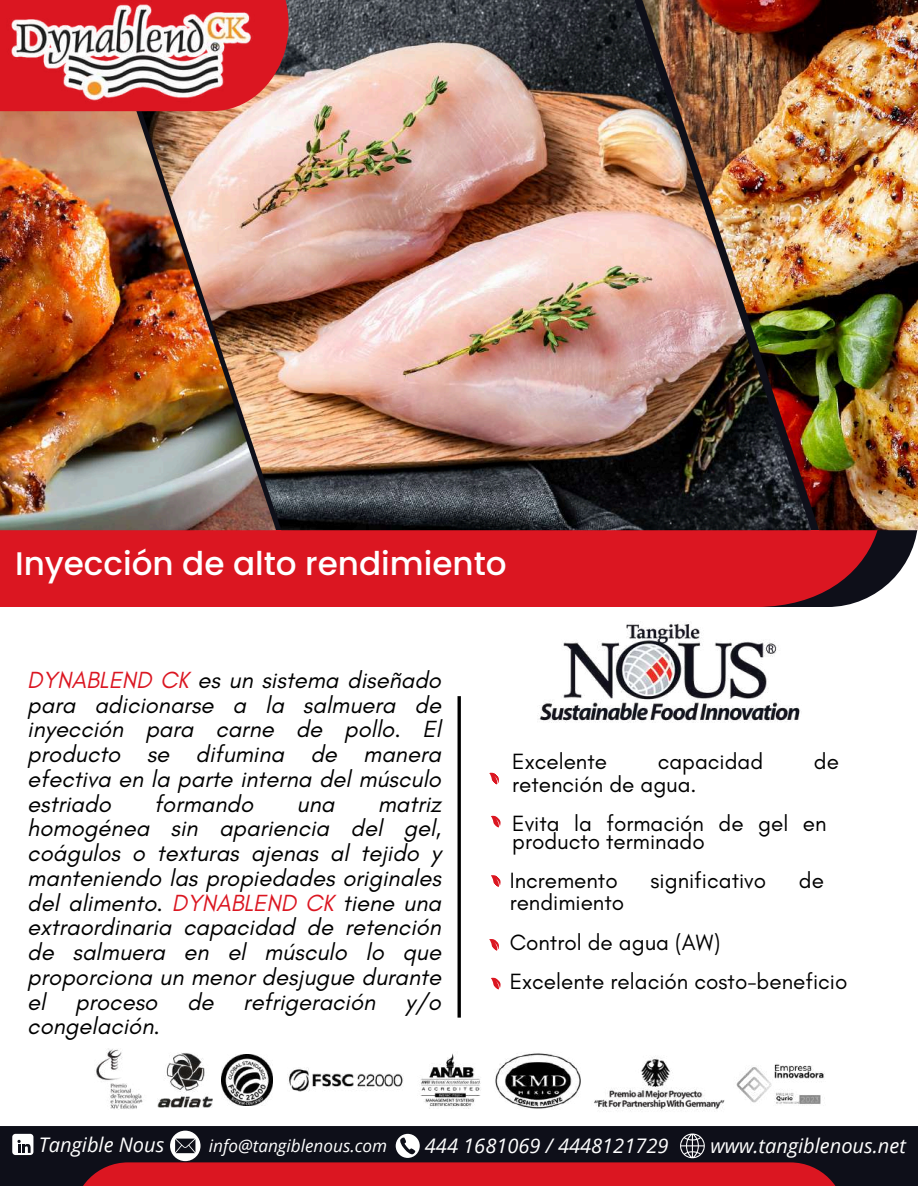
<style>
.page{position:relative;width:918px;height:1186px;background:#fff}
.page>*{position:absolute;margin:0;border:0;box-sizing:border-box;transform-origin:0 0}
.t1{font:500 32.7px "Poppins";color:#fff}
.t2{font:italic 23.85px/24.8px "Glacial Indifference";color:#000;text-align:justify}
.t3{font:22.5px/39.3px "Glacial Indifference";color:#000}
.t4{font:italic 20.1px "Open Sans";color:#fff}
.t5{font:italic 17.25px "Open Sans";color:#fff}
.s1{color:#db1621}
</style>
<div class="page">
<div style="left:0;top:530px;width:882px;height:77px;background:#db1621"></div>
<img style="left:275px;top:0;width:367px;height:530px">
<img style="left:0;top:111px;width:275px;height:419px">
<img style="left:642px;top:0;width:276px;height:530px">
<svg style="left:0;top:0;width:289px;height:111px;background:#d34a4d"></svg>
<img style="left:1px;top:1px;width:261px;height:110px">
<div style="left:0;top:1126px;width:918px;height:60px;background:#0e0f19"></div>
<div style="left:73px;top:1162px;width:772px;height:24px;background:#db1621"></div>
<img style="left:96px;top:1048px;width:47px;height:61px">
<img style="left:158px;top:1053px;width:55px;height:55px">
<img style="left:594px;top:1057px;width:131px;height:54px">
<img style="left:420px;top:1053px;width:61px;height:55px">
<img style="left:289px;top:1068px;width:114px;height:24px">
<img style="left:222px;top:1054px;width:51px;height:51px">
<img style="left:736px;top:1064px;width:89px;height:40px">
<img style="left:495px;top:1053px;width:86px;height:56px">
<div style="left:12px;top:1134px;width:21px;height:21px;background:#fff;border-radius:3px"></div>
<svg style="left:17px;top:1140px;width:14px;height:13px"></svg>
<svg style="left:396px;top:1134px;width:24px;height:24px"></svg>
<svg style="left:680px;top:1133px;width:25px;height:25px"></svg>
<svg style="left:170px;top:1130px;width:31px;height:31px"></svg>
<img style="left:538px;top:623px;width:263px;height:100px">
<hr style="left:458px;top:696px;width:3px;height:321px;background:#000">
<svg style="left:489px;top:772px;width:10px;height:13px"></svg>
<svg style="left:491px;top:815px;width:10px;height:13px"></svg>
<svg style="left:491px;top:875px;width:10px;height:12px"></svg>
<svg style="left:489px;top:939px;width:10px;height:12px"></svg>
<svg style="left:491px;top:977px;width:10px;height:13px"></svg>
<h1 class="t1" style="left:15px;top:541px;width:493px">Inyección de alto rendimiento</h1>
<p class="t2" style="left:27px;top:667px;width:415px"><span class="s1">DYNABLEND CK</span> es un sistema diseñado para adicionarse a la salmuera de inyección para carne de pollo. El producto se difumina de manera efectiva en la parte interna del músculo estriado</p>
<p class="t2" style="left:154px;top:791px;width:101px">formando</p>
<p class="t2" style="left:297px;top:791px;width:39px">una</p>
<p class="t2" style="left:27px;top:791px;width:415px;text-indent:350px">matriz homogénea sin apariencia del gel, coágulos o texturas ajenas al tejido y manteniendo las propiedades originales del alimento. <span class="s1">DYNABLEND CK</span> tiene una extraordinaria capacidad de retención de salmuera en el músculo lo que proporciona un menor desjugue durante el proceso de refrigeración y/o congelación.</p>
<p class="t3" style="left:512px;top:742px;width:96px">Excelente</p>
<p class="t3" style="left:658px;top:742px;width:107px">capacidad</p>
<p class="t3" style="left:814px;top:742px;width:27px">de</p>
<p class="t3" style="left:512px;top:764px;width:316px;line-height:38.8px">retención de agua.<br>Evita la formación de gel en</p>
<p class="t3" style="left:510px;top:821px;width:197px">producto terminado<br>Incremento</p>
<p class="t3" style="left:651px;top:860px;width:117px">significativo</p>
<p class="t3" style="left:799px;top:860px;width:27px">de</p>
<p class="t3" style="left:510px;top:883px;width:339px">rendimiento<br>Control de agua (AW)<br>Excelente relación costo-beneficio</p>
<p class="t4" style="left:39px;top:1130px;width:127px">Tangible Nous</p>
<p class="t5" style="left:209px;top:1133px;width:180px">info@tangiblenous.com</p>
<p class="t4" style="left:425px;top:1131px;width:245px">444 1681069 / 4448121729</p>
<p class="t4" style="left:710px;top:1131px;width:197px">www.tangiblenous.net</p>
</div>
